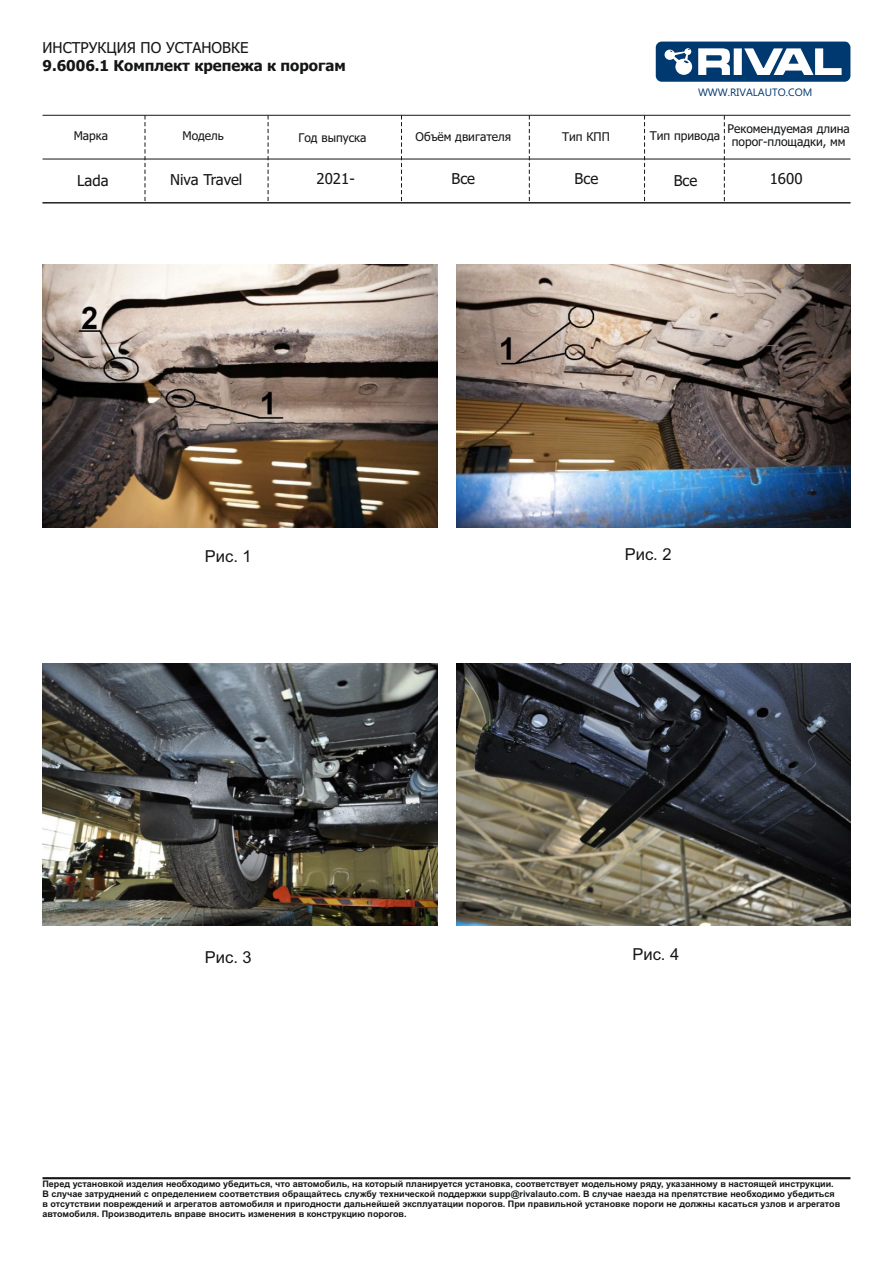
<style>
.page{position:relative;width:893px;height:1263px;background:#fff}
.page>*{position:absolute;margin:0;border:0;box-sizing:border-box;transform-origin:0 0}
.t1{font:16.5px "Arial";color:#151616}
.t2{font:15px "Tahoma";color:#151616}
.t3{font:700 15px "Tahoma";color:#151616}
.t4{font:12px/13px "Tahoma";color:#151616;text-align:center}
.t5{font:10.65px "Ebrima";color:#003870}
.t6{font:700 9px/10.1px "Arial";color:#151616}
</style>
<div class="page">
<hr style="left:43px;top:1177px;width:807px;height:2px;background:#151616">
<svg style="left:656px;top:42px;width:194px;height:40px"></svg>
<img style="left:43px;top:265px;width:394px;height:262px">
<img style="left:456px;top:265px;width:395px;height:262px">
<img style="left:43px;top:663px;width:394px;height:262px">
<img style="left:456px;top:663px;width:395px;height:262px">
<svg style="left:145px;top:116px;width:1px;height:85px"></svg>
<svg style="left:268px;top:116px;width:1px;height:85px"></svg>
<svg style="left:401px;top:116px;width:1px;height:86px"></svg>
<svg style="left:529px;top:116px;width:1px;height:86px"></svg>
<svg style="left:644px;top:116px;width:1px;height:86px"></svg>
<hr style="left:43px;top:115px;width:807px;height:1px;background:#151616">
<hr style="left:43px;top:159px;width:807px;height:1px;background:#151616">
<svg style="left:724px;top:115px;width:1px;height:87px"></svg>
<hr style="left:43px;top:202px;width:807px;height:1px;background:#151616">
<h2 class="t2" style="left:43px;top:42px;width:207px">ИНСТРУКЦИЯ ПО УСТАНОВКЕ</h2>
<h2 class="t3" style="left:43px;top:60px;width:305px">9.6006.1 Комплект крепежа к порогам</h2>
<p class="t5" style="left:698px;top:88px;width:116px">WWW.RIVALAUTO.COM</p>
<h3 class="t4" style="left:74px;top:131px;width:36px">Марка</h3>
<h3 class="t4" style="left:182px;top:130px;width:43px">Модель</h3>
<h3 class="t4" style="left:298px;top:132px;width:70px">Год выпуска</h3>
<h3 class="t4" style="left:416px;top:131px;width:97px">Объём двигателя</h3>
<h3 class="t4" style="left:562px;top:131px;width:49px">Тип КПП</h3>
<h3 class="t4" style="left:650px;top:130px;width:72px">Тип привода</h3>
<h2 class="t2" style="left:77px;top:174px;width:33px">Lada</h2>
<h2 class="t2" style="left:170px;top:173px;width:74px">Niva Travel</h2>
<h2 class="t2" style="left:317px;top:172px;width:40px">2021-</h2>
<h2 class="t2" style="left:451px;top:172px;width:25px">Все</h2>
<h2 class="t2" style="left:575px;top:173px;width:25px">Все</h2>
<h2 class="t2" style="left:674px;top:174px;width:25px">Все</h2>
<h3 class="t4" style="left:727px;top:123px;width:124px">Рекомендуемая длина порог-площадки, мм</h3>
<h2 class="t2" style="left:770px;top:173px;width:34px">1600</h2>
<h1 class="t1" style="left:205px;top:550px;width:48px">Рис. 1</h1>
<h1 class="t1" style="left:625px;top:548px;width:48px">Рис. 2</h1>
<h1 class="t1" style="left:205px;top:950px;width:48px">Рис. 3</h1>
<h1 class="t1" style="left:632px;top:948px;width:48px">Рис. 4</h1>
<p class="t6" style="left:43px;top:1180px;width:799px">Перед установкой изделия необходимо убедиться, что автомобиль, на который планируется установка, соответствует модельному ряду, указанному в настоящей инструкции.<br>В случае затруднений с определением соответствия обращайтесь службу технической поддержки supp@rivalauto.com. В случае наезда на препятствие необходимо убедиться в отсутствии повреждений и агрегатов автомобиля и пригодности дальнейшей эксплуатации порогов. При правильной установке пороги не должны касаться узлов и агрегатов автомобиля. Производитель вправе вносить изменения в конструкцию порогов.</p>
</div>
